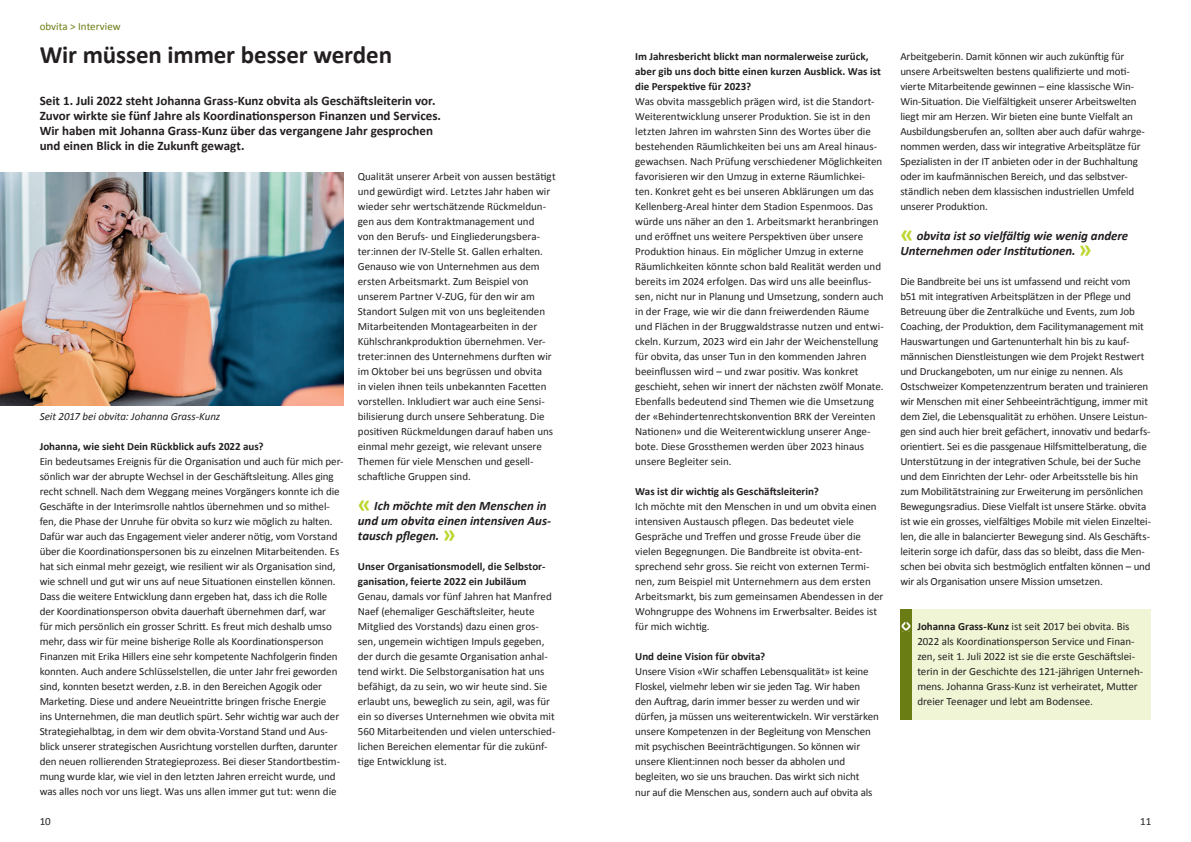
<style>
.page{position:relative;width:1191px;height:842px;background:#fff}
.page>*{position:absolute;margin:0;border:0;box-sizing:border-box;transform-origin:0 0}
.t1{font:700 25px "Calibri";letter-spacing:-.005em;color:#231f20}
.t2{font:700 13px/15px "Calibri";letter-spacing:-.005em;color:#231f20}
.t3{font:italic 700 12.9px/15px "Calibri";color:#231f20}
.t4{font:11px/15px "Calibri";letter-spacing:-.005em;color:#231f20}
.t5{font:700 11px/15px "Calibri";color:#231f20}
.t6{font:italic 11px "Calibri";letter-spacing:-.005em;color:#231f20}
.t7{font:11px "Calibri";color:#6a7d14}
.s1{font-style:normal;font-size:24.8px;color:#bed630}
.s2{font-weight:700}
</style>
<div class="page">
<div style="left:900px;top:609px;width:251px;height:111px;background:#f0f5d5"></div>
<div style="left:900px;top:609px;width:11px;height:111px;background:#6a7d14"></div>
<svg style="left:901px;top:622px;width:9px;height:8px"></svg>
<img style="left:0;top:173px;width:344px;height:232px">
<p class="t7" style="left:40px;top:20px;width:82px">obvita &gt; Interview</p>
<h1 class="t1" style="left:40px;top:38px;width:354px">Wir müssen immer besser werden</h1>
<p class="t2" style="left:40px;top:93px;width:403px">Seit 1. Juli 2022 steht Johanna Grass-Kunz obvita als Geschäftsleiterin vor.<br>Zuvor wirkte sie fünf Jahre als Koordinationsperson Finanzen und Services.<br>Wir haben mit Johanna Grass-Kunz über das vergangene Jahr gesprochen und einen Blick in die Zukunft gewagt.</p>
<p class="t6" style="left:40px;top:409px;width:182px">Seit 2017 bei obvita: Johanna Grass-Kunz</p>
<p class="t5" style="left:40px;top:439px;width:225px">Johanna, wie sieht Dein Rückblick aufs 2022 aus?</p>
<p class="t4" style="left:40px;top:454px;width:305px">Ein bedeutsames Ereignis für die Organisation und auch für mich per&shy;sönlich war der abrupte Wechsel in der Geschäftsleitung. Alles ging recht schnell. Nach dem Weggang meines Vorgängers konnte ich die Geschäfte in der Interimsrolle nahtlos übernehmen und so mithel&shy;fen, die Phase der Unruhe für obvita so kurz wie möglich zu halten.<br>Dafür war auch das Engagement vieler anderer nötig, vom Vorstand über die Koordinationspersonen bis zu einzelnen Mitarbeitenden. Es hat sich einmal mehr gezeigt, wie resilient wir als Organisation sind, wie schnell und gut wir uns auf neue Situationen einstellen können.<br>Dass die weitere Entwicklung dann ergeben hat, dass ich die Rolle der Koordinationsperson obvita dauerhaft übernehmen darf, war<br>für mich persönlich ein grosser Schritt. Es freut mich deshalb umso mehr, dass wir für meine bisherige Rolle als Koordinationsperson Finanzen mit Erika Hillers eine sehr kompetente Nachfolgerin finden konnten. Auch andere Schlüsselstellen, die unter Jahr frei geworden sind, konnten besetzt werden, z.B. in den Bereichen Agogik oder Marketing. Diese und andere Neueintritte bringen frische Energie<br>ins Unternehmen, die man deutlich spürt. Sehr wichtig war auch der Strategiehalbtag, in dem wir dem obvita-Vorstand Stand und Aus&shy;blick unserer strategischen Ausrichtung vorstellen durften, darunter den neuen rollierenden Strategieprozess. Bei dieser Standortbestim&shy;mung wurde klar, wie viel in den letzten Jahren erreicht wurde, und was alles noch vor uns liegt. Was uns allen immer gut tut: wenn die</p>
<p class="t4" style="left:358px;top:169px;width:199px">Qualität unserer Arbeit von aussen bestätigt und gewürdigt wird. Letztes Jahr haben wir wieder sehr wertschätzende Rückmeldun&shy;gen aus dem Kontraktmanagement und<br>von den Berufs- und Eingliederungsbera&shy;ter:innen der IV-Stelle St. Gallen erhalten.<br>Genauso wie von Unternehmen aus dem ersten Arbeitsmarkt. Zum Beispiel von unserem Partner V-ZUG, für den wir am Standort Sulgen mit von uns begleitenden Mitarbeitenden Montagearbeiten in der Kühlschrankproduktion übernehmen. Ver&shy;treter:innen des Unternehmens durften wir im Oktober bei uns begrüssen und obvita<br>in vielen ihnen teils unbekannten Facetten vorstellen. Inkludiert war auch eine Sensi&shy;bilisierung durch unsere Sehberatung. Die positiven Rückmeldungen darauf haben uns einmal mehr gezeigt, wie relevant unsere Themen für viele Menschen und gesell&shy;schaftliche Gruppen sind.</p>
<p class="t3" style="left:358px;top:498px;width:195px"><span class="s1">«</span> Ich möchte mit den Menschen in und um obvita einen intensiven Aus&shy;tausch pflegen. <span class="s1">»</span></p>
<p class="t5" style="left:358px;top:559px;width:189px">Unser Organisationsmodell, die Selbstor&shy;ganisation, feierte 2022 ein Jubiläum</p>
<p class="t4" style="left:358px;top:589px;width:199px">Genau, damals vor fünf Jahren hat Manfred Naef (ehemaliger Geschäftsleiter, heute Mitglied des Vorstands) dazu einen gros&shy;sen, ungemein wichtigen Impuls gegeben, der durch die gesamte Organisation anhal&shy;tend wirkt. Die Selbstorganisation hat uns befähigt, da zu sein, wo wir heute sind. Sie erlaubt uns, beweglich zu sein, agil, was für ein so diverses Unternehmen wie obvita mit 560 Mitarbeitenden und vielen unterschied&shy;lichen Bereichen elementar für die zukünf&shy;tige Entwicklung ist.</p>
<p class="t5" style="left:635px;top:49px;width:247px">Im Jahresbericht blickt man normalerweise zurück, aber gib uns doch bitte einen kurzen Ausblick. Was ist die Perspektive für 2023?</p>
<p class="t4" style="left:635px;top:94px;width:250px">Was obvita massgeblich prägen wird, ist die Standort-Weiterentwicklung unserer Produktion. Sie ist in den letzten Jahren im wahrsten Sinn des Wortes über die bestehenden Räumlichkeiten bei uns am Areal hinaus&shy;gewachsen. Nach Prüfung verschiedener Möglichkeiten favorisieren wir den Umzug in externe Räumlichkei&shy;ten. Konkret geht es bei unseren Abklärungen um das Kellenberg-Areal hinter dem Stadion Espenmoos. Das würde uns näher an den 1. Arbeitsmarkt heranbringen und eröffnet uns weitere Perspektiven über unsere Produktion hinaus. Ein möglicher Umzug in externe Räumlichkeiten könnte schon bald Realität werden und bereits im 2024 erfolgen. Das wird uns alle beeinflus&shy;sen, nicht nur in Planung und Umsetzung, sondern auch in der Frage, wie wir die dann freiwerdenden Räume und Flächen in der Bruggwaldstrasse nutzen und entwi&shy;ckeln. Kurzum, 2023 wird ein Jahr der Weichenstellung für obvita, das unser Tun in den kommenden Jahren beeinflussen wird – und zwar positiv. Was konkret geschieht, sehen wir innert der nächsten zwölf Monate.<br>Ebenfalls bedeutend sind Themen wie die Umsetzung der «Behindertenrechtskonvention BRK der Vereinten Nationen» und die Weiterentwicklung unserer Ange&shy;bote. Diese Grossthemen werden über 2023 hinaus unsere Begleiter sein.</p>
<p class="t5" style="left:635px;top:484px;width:185px">Was ist dir wichtig als Geschäftsleiterin?</p>
<p class="t4" style="left:635px;top:499px;width:250px">Ich möchte mit den Menschen in und um obvita einen intensiven Austausch pflegen. Das bedeutet viele Gespräche und Treffen und grosse Freude über die vielen Begegnungen. Die Bandbreite ist obvita-ent&shy;sprechend sehr gross. Sie reicht von externen Termi&shy;nen, zum Beispiel mit Unternehmern aus dem ersten Arbeitsmarkt, bis zum gemeinsamen Abendessen in der Wohngruppe des Wohnens im Erwerbsalter. Beides ist für mich wichtig.</p>
<p class="t5" style="left:635px;top:649px;width:131px">Und deine Vision für obvita?</p>
<p class="t4" style="left:635px;top:664px;width:245px">Unsere Vision «Wir schaffen Lebensqualität» ist keine Floskel, vielmehr leben wir sie jeden Tag. Wir haben den Auftrag, darin immer besser zu werden und wir dürfen, ja müssen uns weiterentwickeln. Wir verstärken unsere Kompetenzen in der Begleitung von Menschen mit psychischen Beeinträchtigungen. So können wir unsere Klient:innen noch besser da abholen und begleiten, wo sie uns brauchen. Das wirkt sich nicht<br>nur auf die Menschen aus, sondern auch auf obvita als</p>
<p class="t4" style="left:900px;top:49px;width:246px">Arbeitgeberin. Damit können wir auch zukünftig für unsere Arbeitswelten bestens qualifizierte und moti&shy;vierte Mitarbeitende gewinnen – eine klassische Win-Win-Situation. Die Vielfältigkeit unserer Arbeitswelten liegt mir am Herzen. Wir bieten eine bunte Vielfalt an Ausbildungsberufen an, sollten aber auch dafür wahrge&shy;nommen werden, dass wir integrative Arbeitsplätze für Spezialisten in der IT anbieten oder in der Buchhaltung oder im kaufmännischen Bereich, und das selbstver&shy;ständlich neben dem klassischen industriellen Umfeld unserer Produktion.</p>
<p class="t3" style="left:900px;top:228px;width:229px"><span class="s1">«</span> obvita ist so vielfältig wie wenig andere<br>Unternehmen oder Institutionen. <span class="s1">»</span></p>
<p class="t4" style="left:900px;top:274px;width:252px">Die Bandbreite bei uns ist umfassend und reicht vom<br>b51 mit integrativen Arbeitsplätzen in der Pflege und Betreuung über die Zentralküche und Events, zum Job Coaching, der Produktion, dem Facilitymanagement mit Hauswartungen und Gartenunterhalt hin bis zu kauf&shy;männischen Dienstleistungen wie dem Projekt Restwert und Druckangeboten, um nur einige zu nennen. Als Ostschweizer Kompetenzzentrum beraten und trainieren wir Menschen mit einer Sehbeeinträchtigung, immer mit dem Ziel, die Lebensqualität zu erhöhen. Unsere Leistun&shy;gen sind auch hier breit gefächert, innovativ und bedarfs&shy;orientiert. Sei es die passgenaue Hilfsmittelberatung, die Unterstützung in der integrativen Schule, bei der Suche und dem Einrichten der Lehr- oder Arbeitsstelle bis hin zum Mobilitätstraining zur Erweiterung im persönlichen Bewegungsradius. Diese Vielfalt ist unsere Stärke. obvita ist wie ein grosses, vielfältiges Mobile mit vielen Einzeltei&shy;len, die alle in balancierter Bewegung sind. Als Geschäfts&shy;leiterin sorge ich dafür, dass das so bleibt, dass die Men&shy;schen bei obvita sich bestmöglich entfalten können – und wir als Organisation unsere Mission umsetzen.</p>
<p class="t4" style="left:917px;top:619px;width:227px"><span class="s2">Johanna Grass-Kunz</span> ist seit 2017 bei obvita. Bis 2022 als Koordinationsperson Service und Finan&shy;zen, seit 1. Juli 2022 ist sie die erste Geschäftslei&shy;terin in der Geschichte des 121-jährigen Unterneh&shy;mens. Johanna Grass-Kunz ist verheiratet, Mutter dreier Teenager und lebt am Bodensee.</p>
<p class="t4" style="left:40px;top:814px;width:13px">10</p>
<p class="t4" style="left:1140px;top:814px;width:13px">11</p>
</div>
